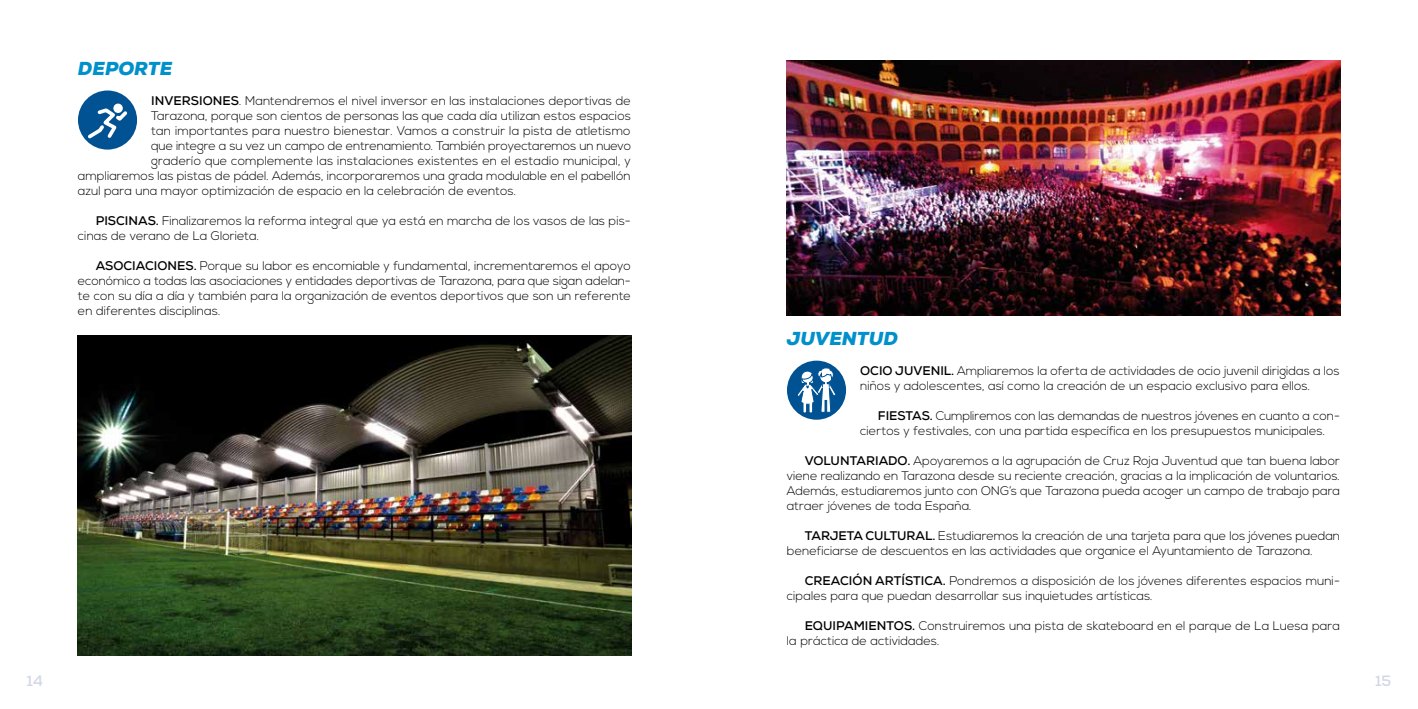
<style>
.page{position:relative;width:1418px;height:709px;background:#fff}
.page>*{position:absolute;margin:0;border:0;box-sizing:border-box;transform-origin:0 0}
.t1{font:italic 900 18.75px "Nexa";color:#0090cb}
.t2{font:700 15px "Nexa";color:#d3d7e8}
.t3{font:300 12.5px/15px "Nexa";color:#000}
.s1{font-weight:700}
</style>
<div class="page">
<img style="left:78px;top:335px;width:553px;height:321px">
<img style="left:787px;top:60px;width:552px;height:255px">
<div style="left:78px;top:90px;width:59px;height:60px;background:#005293;border-radius:50%"></div>
<svg style="left:85px;top:106px;width:45px;height:36px"></svg>
<div style="left:113px;top:104px;width:10px;height:9px;background:#fff;border-radius:50%"></div>
<div style="left:787px;top:360px;width:59px;height:60px;background:#005293;border-radius:50%"></div>
<svg style="left:796px;top:367px;width:40px;height:53px"></svg>
<h1 class="t1" style="left:78px;top:56px;width:96px">DEPORTE</h1>
<p class="t3" style="left:151px;top:94px;width:481px"><span class="s1">INVERSIONES</span>. Mantendremos el nivel inversor en las instalaciones deportivas de</p>
<p class="t3" style="left:151px;top:109px;width:481px">Tarazona, porque son cientos de personas las que cada día utilizan estos espacios</p>
<p class="t3" style="left:151px;top:124px;width:481px">tan importantes para nuestro bienestar. Vamos a construir la pista de atletismo</p>
<p class="t3" style="left:151px;top:139px;width:481px">que integre a su vez un campo de entrenamiento. También proyectaremos un nuevo</p>
<p class="t3" style="left:151px;top:154px;width:481px">graderío que complemente las instalaciones existentes en el estadio municipal, y</p>
<p class="t3" style="left:78px;top:169px;width:554px">ampliaremos las pistas de pádel. Además, incorporaremos una grada modulable en el pabellón</p>
<p class="t3" style="left:78px;top:184px;width:439px">azul para una mayor optimización de espacio en la celebración de eventos.</p>
<p class="t3" style="left:78px;top:214px;width:554px;text-indent:18px"><span class="s1">PISCINAS.</span> Finalizaremos la reforma integral que ya está en marcha de los vasos de las pis&shy;cinas de verano de La Glorieta.</p>
<p class="t3" style="left:78px;top:259px;width:554px;text-align:justify;text-indent:18px"><span class="s1">ASOCIACIONES.</span> Porque su labor es encomiable y fundamental, incrementaremos el apoyo económico a todas las asociaciones y entidades deportivas de Tarazona, para que sigan adelan&shy;te con su día a día y también para la organización de eventos deportivos que son un referente en diferentes disciplinas.</p>
<h1 class="t1" style="left:787px;top:326px;width:112px">JUVENTUD</h1>
<p class="t3" style="left:860px;top:364px;width:481px"><span class="s1">OCIO JUVENIL.</span> Ampliaremos la oferta de actividades de ocio juvenil dirigidas a los niños y adolescentes, así como la creación de un espacio exclusivo para ellos.</p>
<p class="t3" style="left:860px;top:409px;width:481px;text-indent:18px"><span class="s1">FIESTAS.</span> Cumpliremos con las demandas de nuestros jóvenes en cuanto a con&shy;ciertos y festivales, con una partida específica en los presupuestos municipales.</p>
<p class="t3" style="left:787px;top:454px;width:555px;text-align:justify;text-indent:18px"><span class="s1">VOLUNTARIADO.</span> Apoyaremos a la agrupación de Cruz Roja Juventud que tan buena labor viene realizando en Tarazona desde su reciente creación, gracias a la implicación de voluntarios.<br>Además, estudiaremos junto con ONG’s que Tarazona pueda acoger un campo de trabajo para atraer jóvenes de toda España.</p>
<p class="t3" style="left:787px;top:529px;width:554px;text-indent:18px"><span class="s1">TARJETA CULTURAL.</span> Estudiaremos la creación de una tarjeta para que los jóvenes puedan beneficiarse de descuentos en las actividades que organice el Ayuntamiento de Tarazona.</p>
<p class="t3" style="left:787px;top:574px;width:554px;text-indent:18px"><span class="s1">CREACIÓN ARTÍSTICA.</span> Pondremos a disposición de los jóvenes diferentes espacios muni&shy;cipales para que puedan desarrollar sus inquietudes artísticas.</p>
<p class="t3" style="left:787px;top:619px;width:554px;text-indent:18px"><span class="s1">EQUIPAMIENTOS.</span> Construiremos una pista de skateboard en el parque de La Luesa para la práctica de actividades.</p>
<p class="t2" style="left:27px;top:671px;width:18px">14</p>
<p class="t2" style="left:1374px;top:671px;width:18px">15</p>
</div>
